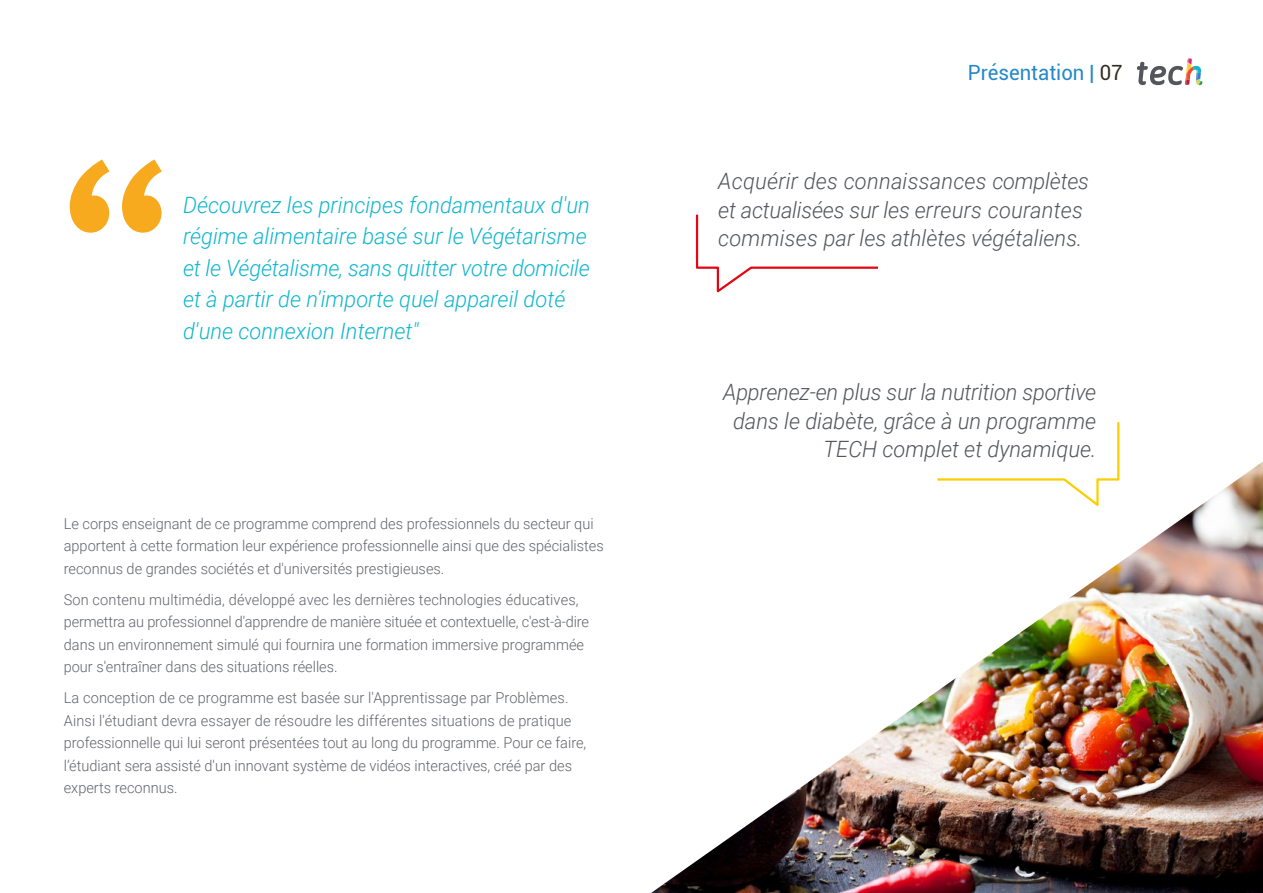
<style>
.page{position:relative;width:1263px;height:893px;background:#fff}
.page>*{position:absolute;margin:0;border:0;box-sizing:border-box;transform-origin:0 0}
.t1{font:italic 300 22.5px/28.5px "Roboto";color:#52555b;text-align:right}
.t2{font:italic 300 22.5px/31.5px "Roboto";color:#0fb6cf}
.t3{font:21px "Roboto";color:#2488c9}
.t4{font:300 15px/22.5px "Roboto";color:#61646a}
.s1{color:#312e20}
</style>
<div class="page">
<svg style="left:70px;top:159px;width:92px;height:74px"></svg>
<svg style="left:1117px;top:422px;width:3px;height:39px"></svg>
<svg style="left:695px;top:214px;width:183px;height:79px"></svg>
<img style="left:651px;top:461px;width:612px;height:432px">
<svg style="left:1137px;top:58px;width:65px;height:28px"></svg>
<h1 class="t2" style="left:183px;top:188px;width:408px">Découvrez les principes fondamentaux d'un régime alimentaire basé sur le Végétarisme et le Végétalisme, sans quitter votre domicile et à partir de n'importe quel appareil doté d'une connexion Internet"</h1>
<p class="t4" style="left:64px;top:511px;width:541px">Le corps enseignant de ce programme comprend des professionnels du secteur qui apportent à cette formation leur expérience professionnelle ainsi que des spécialistes reconnus de grandes sociétés et d'universités prestigieuses.</p>
<p class="t4" style="left:64px;top:587px;width:527px">Son contenu multimédia, développé avec les dernières technologies éducatives, permettra au professionnel d'apprendre de manière située et contextuelle, c'est-à-dire dans un environnement simulé qui fournira une formation immersive programmée pour s'entraîner dans des situations réelles.</p>
<p class="t4" style="left:64px;top:686px;width:524px">La conception de ce programme est basée sur l'Apprentissage par Problèmes.<br>Ainsi l'étudiant devra essayer de résoudre les différentes situations de pratique professionnelle qui lui seront présentées tout au long du programme. Pour ce faire, l’étudiant sera assisté d'un innovant système de vidéos interactives, créé par des experts reconnus.</p>
<h2 class="t3" style="left:968px;top:57px;width:156px">Présentation | <span class="s1">07</span></h2>
<h1 class="t1" style="left:718px;top:166px;width:372px;text-align:left">Acquérir des connaissances complètes et actualisées sur les erreurs courantes commises par les athlètes végétaliens.</h1>
<h1 class="t1" style="left:723px;top:377px;width:375px">Apprenez-en plus sur la nutrition sportive dans le diabète, grâce à un programme<br>TECH complet et dynamique.</h1>
</div>
